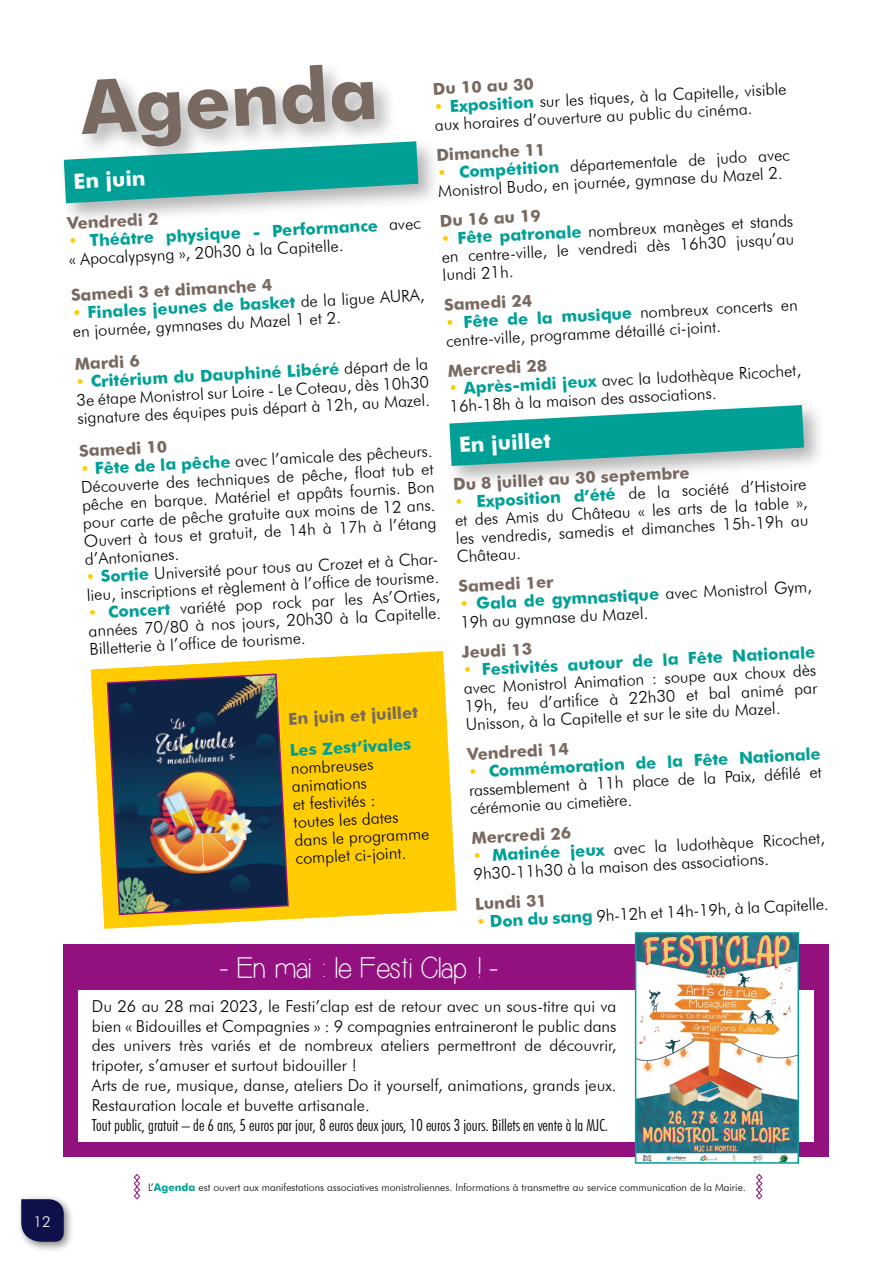
<style>
.page{position:relative;width:893px;height:1263px;background:#fff}
.page>*{position:absolute;margin:0;border:0;box-sizing:border-box;transform-origin:0 0}
.t1{font:700 75px "Futura BT";color:#786961}
.t2{font:30px "Simplicity";color:#fff}
.t3{font:700 21px "Futura BT";color:#fff}
.t4{font:300 16.5px/18px "Futura BT";color:#000}
.t5{font:700 16.5px "Futura BT";color:#786961}
.t6{font:300 condensed 16.5px "Futura BT";color:#000}
.t7{font:700 16.5px "Futura BT";color:#00a096}
.t8{font:300 15px "Futura BT";color:#fff}
.t9{font:300 10.5px "Futura BT";color:#000}
.s1{font-weight:700;color:#fecc00}
.s2{font-weight:700;color:#00a096}
</style>
<div class="page">
<div style="left:16px;top:1194px;width:59px;height:59px;background:#000;opacity:.5"></div>
<svg style="left:21px;top:1199px;width:43px;height:43px;background:#202256"></svg>
<svg style="left:91px;top:651px;width:366px;height:278px;fill:#fecc00"></svg>
<div style="left:78px;top:60px;width:320px;height:110px;background:#000;opacity:.3"></div>
<div style="left:59px;top:137px;width:382px;height:89px;background:#000;opacity:.3"></div>
<svg style="left:64px;top:141px;width:354px;height:62px;background:#45b3ad"></svg>
<div style="left:444px;top:401px;width:383px;height:88px;background:#000;opacity:.3"></div>
<svg style="left:449px;top:405px;width:355px;height:61px"></svg>
<svg style="left:756px;top:1174px;width:7px;height:25px"></svg>
<svg style="left:134px;top:1174px;width:6px;height:25px"></svg>
<div style="left:64px;top:944px;width:765px;height:213px;background:#93117e"></div>
<div style="left:78px;top:990px;width:736px;height:152px;background:#fff"></div>
<img style="left:638px;top:935px;width:158px;height:226px">
<div style="left:635px;top:932px;width:164px;height:232px;border:2px solid #00a096"></div>
<img style="left:106px;top:673px;width:184px;height:243px">
<h1 class="t1" style="left:79px;top:62px;width:299px;rotate:-3deg">Agenda</h1>
<p class="t3" style="left:73px;top:169px;width:74px;rotate:-3deg">En juin</p>
<p class="t5" style="left:432px;top:79px;width:103px;rotate:-3deg">Du 10 au 30</p>
<p class="t4" style="left:433px;top:98px;width:354px;rotate:-3deg"><span class="s1">•</span> <span class="s2">Exposition</span> sur les tiques, à la Capitelle, visible aux horaires d’ouverture au public du cinéma.</p>
<p class="t5" style="left:436px;top:145px;width:111px;rotate:-3deg">Dimanche 11</p>
<p class="t4" style="left:437px;top:164px;width:354px;rotate:-3deg"><span class="s1">•</span> <span class="s2">Compétition</span> départementale de judo avec<br>Monistrol Budo, en journée, gymnase du Mazel 2.</p>
<p class="t5" style="left:439px;top:211px;width:103px;rotate:-3deg">Du 16 au 19</p>
<p class="t5" style="left:67px;top:213px;width:93px;rotate:-3deg">Vendredi 2</p>
<p class="t4" style="left:440px;top:230px;width:354px;text-align:justify;rotate:-3deg"><span class="s1">•</span> <span class="s2">Fête patronale</span> nombreux manèges et stands en centre-ville, le vendredi dès 16h30 jusqu’au lundi 21h.</p>
<p class="t5" style="left:444px;top:295px;width:90px;rotate:-3deg">Samedi 24</p>
<p class="t4" style="left:68px;top:232px;width:354px;rotate:-3deg"><span class="s1">•</span> <span class="s2">Théâtre physique - Performance</span> avec « Apocalypsyng », 20h30 à la Capitelle.</p>
<p class="t5" style="left:71px;top:285px;width:203px;rotate:-3deg">Samedi 3 et dimanche 4</p>
<p class="t4" style="left:72px;top:304px;width:354px;rotate:-3deg"><span class="s1">•</span> <span class="s2">Finales jeunes de basket</span> de la ligue AURA, en journée, gymnases du Mazel 1 et 2.</p>
<p class="t5" style="left:74px;top:354px;width:67px;rotate:-3deg">Mardi 6</p>
<p class="t4" style="left:445px;top:314px;width:354px;rotate:-3deg"><span class="s1">•</span> <span class="s2">Fête de la musique</span> nombreux concerts en centre-ville, programme détaillé ci-joint.</p>
<p class="t5" style="left:447px;top:361px;width:101px;rotate:-3deg">Mercredi 28</p>
<p class="t4" style="left:75px;top:373px;width:354px;text-align:justify;rotate:-3deg"><span class="s1">•</span> <span class="s2">Critérium du Dauphiné Libéré</span> départ de la 3e étape Monistrol sur Loire - Le Coteau, dès 10h30 signature des équipes puis départ à 12h, au Mazel.</p>
<p class="t5" style="left:79px;top:441px;width:90px;rotate:-3deg">Samedi 10</p>
<p class="t4" style="left:448px;top:379px;width:354px;rotate:-3deg"><span class="s1">•</span> <span class="s2">Après-midi jeux</span> avec la ludothèque Ricochet,<br>16h-18h à la maison des associations.</p>
<p class="t3" style="left:458px;top:432px;width:93px;rotate:-3deg">En juillet</p>
<p class="t5" style="left:453px;top:474px;width:238px;rotate:-3deg">Du 8 juillet au 30 septembre</p>
<p class="t4" style="left:80px;top:460px;width:354px;text-align:justify;rotate:-3deg"><span class="s1">•</span> <span class="s2">Fête de la pêche</span> avec l’amicale des pêcheurs.<br>Découverte des techniques de pêche, float tub et pêche en barque. Matériel et appâts fournis. Bon pour carte de pêche gratuite aux moins de 12 ans.<br>Ouvert à tous et gratuit, de 14h à 17h à l’étang d’Antonianes.</p>
<p class="t4" style="left:454px;top:493px;width:354px;text-align:justify;rotate:-3deg"><span class="s1">•</span> <span class="s2">Exposition d’été</span> de la société d’Histoire et des Amis du Château « les arts de la table », les vendredis, samedis et dimanches 15h-19h au Château.</p>
<p class="t5" style="left:458px;top:576px;width:97px;rotate:-3deg">Samedi 1er</p>
<p class="t4" style="left:85px;top:568px;width:357px;rotate:-3deg"><span class="s1">•</span> <span class="s2">Sortie</span> Université pour tous au Crozet et à Char&shy;lieu, inscriptions et règlement à l’office de tourisme.</p>
<p class="t4" style="left:459px;top:595px;width:354px;rotate:-3deg"><span class="s1">•</span> <span class="s2">Gala de gymnastique</span> avec Monistrol Gym,<br>19h au gymnase du Mazel.</p>
<p class="t5" style="left:461px;top:642px;width:72px;rotate:-3deg">Jeudi 13</p>
<p class="t4" style="left:87px;top:604px;width:354px;text-align:justify;rotate:-3deg"><span class="s1">•</span> <span class="s2">Concert</span> variété pop rock par les As’Orties, années 70/80 à nos jours, 20h30 à la Capitelle.<br>Billetterie à l’office de tourisme.</p>
<p class="t4" style="left:462px;top:661px;width:354px;text-align:justify;rotate:-3deg"><span class="s1">•</span> <span class="s2">Festivités autour de la Fête Nationale </span>avec Monistrol Animation : soupe aux choux dès 19h, feu d’artifice à 22h30 et bal animé par Unisson, à la Capitelle et sur le site du Mazel.</p>
<p class="t5" style="left:467px;top:744px;width:103px;rotate:-3deg">Vendredi 14</p>
<p class="t5" style="left:288px;top:709px;width:131px;rotate:-3deg">En juin et juillet</p>
<p class="t7" style="left:289px;top:740px;width:123px;rotate:-3deg">Les Zest’ivales</p>
<p class="t4" style="left:290px;top:759px;width:136px;rotate:-3deg">nombreuses animations<br>et festivités :<br>toutes les dates dans le programme complet ci-joint.</p>
<p class="t4" style="left:468px;top:763px;width:354px;text-align:justify;rotate:-3deg"><span class="s1">•</span> <span class="s2">Commémoration de la Fête Nationale </span>rassemblement à 11h place de la Paix, défilé et cérémonie au cimetière.</p>
<p class="t5" style="left:471px;top:828px;width:101px;rotate:-3deg">Mercredi 26</p>
<p class="t4" style="left:472px;top:847px;width:354px;rotate:-3deg"><span class="s1">•</span> <span class="s2">Matinée jeux</span> avec la ludothèque Ricochet,<br>9h30-11h30 à la maison des associations.</p>
<p class="t5" style="left:475px;top:894px;width:73px;rotate:-3deg">Lundi 31</p>
<p class="t4" style="left:476px;top:913px;width:354px;rotate:-3deg"><span class="s1">•</span> <span class="s2">Don du sang</span> 9h-12h et 14h-19h, à la Capitelle.</p>
<h2 class="t2" style="left:220px;top:952px;width:280px">- En mai : le Festi Clap ! -</h2>
<p class="t4" style="left:92px;top:996px;width:526px;line-height:19.8px">Du 26 au 28 mai 2023, le Festi’clap est de retour avec un sous-titre qui va bien « Bidouilles et Compagnies » : 9 compagnies entraineront le public dans des univers très variés et de nombreux ateliers permettront de découvrir, tripoter, s’amuser et surtout bidouiller !<br>Arts de rue, musique, danse, ateliers Do it yourself, animations, grands jeux.<br>Restauration locale et buvette artisanale.</p>
<p class="t6" style="left:92px;top:1115px;width:518px">Tout public, gratuit – de 6 ans, 5 euros par jour, 8 euros deux jours, 10 euros 3 jours. Billets en vente à la MJC.</p>
<p class="t8" style="left:33px;top:1213px;width:19px">12</p>
<p class="t9" style="left:148px;top:1180px;width:599px">L’<span class="s2">Agenda</span> est ouvert aux manifestations associatives monistroliennes. Informations à transmettre au service communication de la Mairie.</p>
</div>
